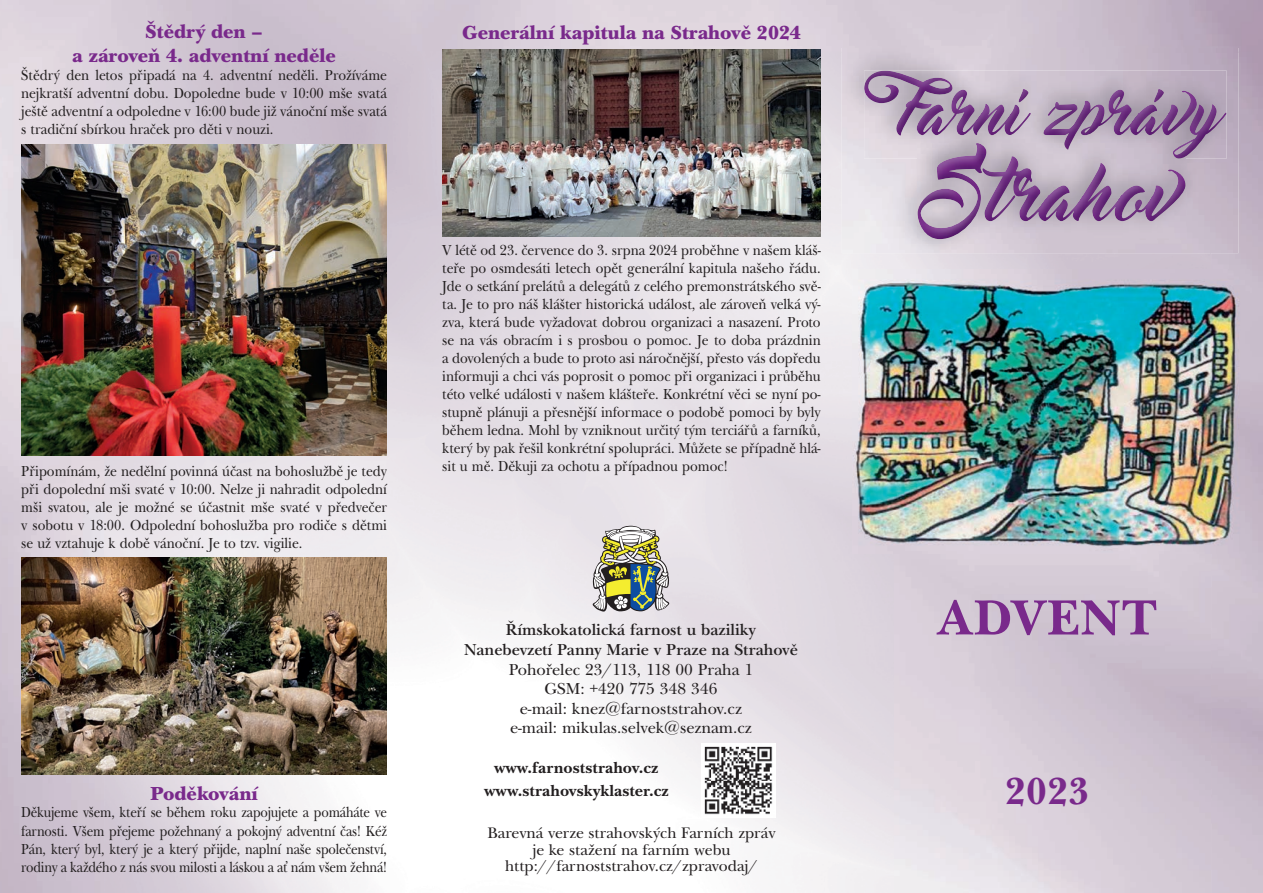
<style>
.page{position:relative;width:1263px;height:893px;background:#fff}
.page>*{position:absolute;margin:0;border:0;box-sizing:border-box;transform-origin:0 0}
.t1{font:700 51px "New Baskervil Itc TOT";letter-spacing:.025em;color:#79298b}
.t2{font:700 39px "New Baskervil Itc TOT";color:#79298b}
.t3{font:900 19.5px/24px "New Baskervil Itc TOT";color:#79298b;text-align:center}
.t4{font:16.35px/19.6px "New Baskervilltc TOT Rom";color:#231f20;text-align:center}
.t5{font:16.35px/19.6px "New Baskervil Itc TOT Sem Bol";color:#231f20;text-align:center}
.t6{font:700 16.35px/23.5px "New Baskervil Itc TOT";color:#231f20;text-align:center}
.t7{font:15.75px/16.5px "New Baskervilltc TOT Rom";color:#231f20;text-align:center}
.t8{font:15px/18px "New Baskervilltc TOT Rom";color:#231f20;text-align:justify;scale:.91 1}
.t9{font:15px/18px "New Baskervilltc TOT Rom";color:#231f20;text-align:justify;scale:.87 1}
</style>
<div class="page">
<img style="left:0;top:0;width:1263px;height:52px">
<img style="left:1211px;top:52px;width:52px;height:841px">
<img style="left:0;top:52px;width:842px;height:841px">
<img style="left:702px;top:743px;width:74px;height:74px">
<svg style="left:593px;top:526px;width:76px;height:86px;background:#9da18c"></svg>
<img style="left:853px;top:269px;width:397px;height:284px">
<img style="left:842px;top:48px;width:396px;height:205px">
<img style="left:864px;top:71px;width:362px;height:88px">
<img style="left:917px;top:159px;width:268px;height:80px">
<img style="left:917px;top:143px;width:268px;height:16px">
<img style="left:21px;top:145px;width:366px;height:311px">
<img style="left:21px;top:557px;width:366px;height:217px">
<img style="left:442px;top:50px;width:378px;height:186px">
<h3 class="t3" style="left:72px;top:20px;width:265px">Štědrý den –<br>a zároveň 4. adventní neděle</h3>
<p class="t8" style="left:21px;top:66px;width:403px">Štědrý den letos připadá na 4. adventní neděli. Prožíváme nejkratší adventní dobu. Dopoledne bude v 10:00 mše svatá ještě adventní a odpoledne v 16:00 bude již vánoční mše svatá s tradiční sbírkou hraček pro děti v nouzi.</p>
<p class="t8" style="left:21px;top:462px;width:403px">Připomínám, že nedělní povinná účast na bohoslužbě je tedy při dopolední mši svaté v 10:00. Nelze ji nahradit odpolední mši svatou, ale je možné se účastnit mše svaté v předvečer v sobotu v 18:00. Odpolední bohoslužba pro rodiče s dětmi se už vztahuje k době vánoční. Je to tzv. vigilie.</p>
<h3 class="t3" style="left:150px;top:782px;width:109px">Poděkování</h3>
<p class="t9" style="left:21px;top:804px;width:422px">Děkujeme všem, kteří se během roku zapojujete a pomáháte ve farnosti. Všem přejeme požehnaný a pokojný adventní čas! Kéž Pán, který byl, který je a který přijde, naplní naše společenství, rodiny a každého z nás svou milosti a láskou a ať nám všem žehná!</p>
<h3 class="t3" style="left:462px;top:21px;width:340px">Generální kapitula na Strahově 2024</h3>
<p class="t8" style="left:442px;top:241px;width:417px">V létě od 23. července do 3. srpna 2024 proběhne v našem kláš&shy;teře po osmdesáti letech opět generální kapitula našeho řádu.<br>Jde o setkání prelátů a delegátů z celého premonstrátského svě&shy;ta. Je to pro náš klášter historická událost, ale zároveň velká vý&shy;zva, která bude vyžadovat dobrou organizaci a nasazení. Proto se na vás obracím i s prosbou o pomoc. Je to doba prázdnin a dovolených a bude to proto asi náročnější, přesto vás dopředu informuji a chci vás poprosit o pomoc při organizaci i průběhu této velké události v našem klášteře. Konkrétní věci se nyní po&shy;stupně plánuji a přesnější informace o podobě pomoci by byly během ledna. Mohl by vzniknout určitý tým terciářů a farníků, který by pak řešil konkrétní spolupráci. Můžete se případně hlá&shy;sit u mě. Děkuji za ochotu a případnou pomoc!</p>
<p class="t5" style="left:464px;top:620px;width:335px">Římskokatolická farnost u baziliky<br>Nanebevzetí Panny Marie v Praze na Strahově</p>
<p class="t4" style="left:509px;top:660px;width:246px">Pohořelec 23/113, 118 00 Praha 1<br>GSM: +420 775 348 346<br>e-mail: knez@farnoststrahov.cz e-mail: mikulas.selvek@seznam.cz</p>
<p class="t6" style="left:484px;top:756px;width:186px">www.farnoststrahov.cz www.strahovskyklaster.cz</p>
<p class="t7" style="left:487px;top:825px;width:290px">Barevná verze strahovských Farních zpráv je ke stažení na farním webu http://farnoststrahov.cz/zpravodaj/</p>
<h1 class="t1" style="left:937px;top:588px;width:221px">ADVENT</h1>
<h2 class="t2" style="left:1005px;top:768px;width:86px">2023</h2>
</div>
